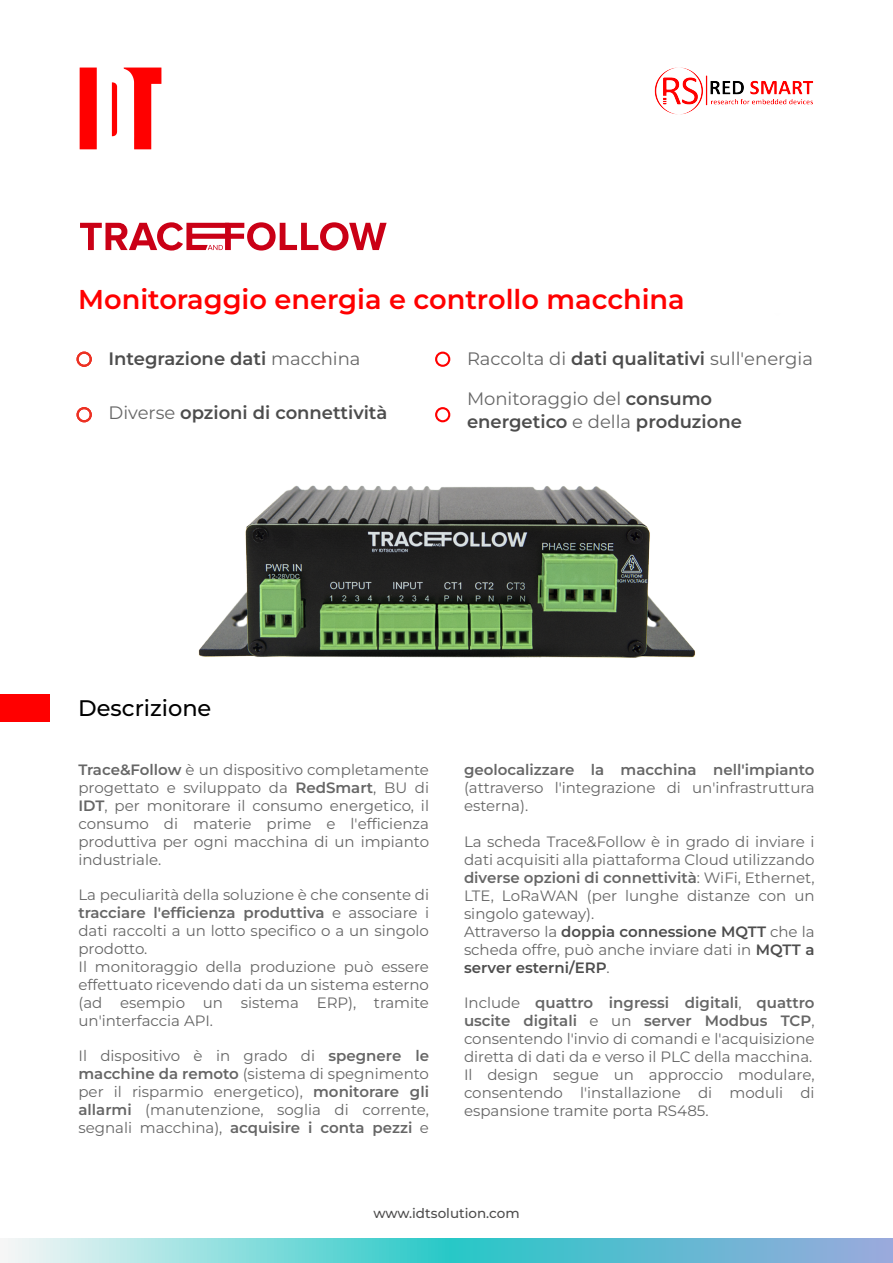
<style>
.page{position:relative;width:893px;height:1263px;background:#fff}
.page>*{position:absolute;margin:0;border:0;box-sizing:border-box;transform-origin:0 0}
.t1{font:600 27.3px "Montserrat";color:#f00}
.t2{font:500 22.5px "Montserrat";color:#000}
.t3{font:600 18px/22.5px "Montserrat";color:#4d4d4d}
.t4{font:18px "Montserrat";color:#676767}
.t5{font:15px/18px "Montserrat";color:#666}
.t6{font:600 15px "Montserrat";color:#666}
.t7{font:500 13.5px "Montserrat";color:#4e4d4d}
.s1{font-weight:400;color:#676767}
.s2{font-weight:600;color:#4d4d4d}
.s3{font-weight:600}
</style>
<div class="page">
<svg style="left:8px;top:1239px;width:885px;height:24px;background:#78ccd8"></svg>
<img style="left:79px;top:67px;width:83px;height:83px">
<img style="left:654px;top:67px;width:160px;height:48px">
<div style="left:0;top:694px;width:50px;height:28px;background:#f00"></div>
<img style="left:76px;top:222px;width:620px;height:436px">
<svg style="left:77px;top:352px;width:15px;height:15px"></svg>
<svg style="left:77px;top:407px;width:15px;height:15px"></svg>
<h1 class="t1" style="left:78px;top:281px;width:608px">Monitoraggio energia e controllo macchina</h1>
<p class="t3" style="left:108px;top:346px;width:254px">Integrazione dati <span class="s1">macchina</span></p>
<p class="t3" style="left:108px;top:400px;width:281px"><span class="s1">Diverse</span> opzioni di connettività</p>
<p class="t4" style="left:467px;top:346px;width:347px">Raccolta di <span class="s2">dati qualitativi</span> sull'energia</p>
<p class="t3" style="left:467px;top:387px;width:276px"><span class="s1">Monitoraggio del</span> consumo energetico <span class="s1">e della</span> produzione</p>
<h2 class="t2" style="left:78px;top:693px;width:135px">Descrizione</h2>
<p class="t5" style="left:78px;top:760px;width:352px;text-align:justify"><span class="s3">Trace&amp;Follow</span> è un dispositivo completamente progettato e sviluppato da <span class="s3">RedSmart</span>, BU di <span class="s3">IDT</span>, per monitorare il consumo energetico, il consumo di materie prime e l'efficienza produttiva per ogni macchina di un impianto industriale.</p>
<p class="t5" style="left:78px;top:885px;width:352px">La peculiarità della soluzione è che consente di <span class="s3">tracciare l'efficienza produttiva</span> e associare i dati raccolti a un lotto specifico o a un singolo prodotto.<br>Il monitoraggio della produzione può essere effettuato ricevendo dati da un sistema esterno (ad esempio un sistema ERP), tramite un'interfaccia API.</p>
<p class="t5" style="left:78px;top:1046px;width:352px;text-align:justify">Il dispositivo è in grado di <span class="s3">spegnere le macchine da remoto</span> (sistema di spegnimento per il risparmio energetico), <span class="s3">monitorare gli allarmi</span> (manutenzione, soglia di corrente, segnali macchina), <span class="s3">acquisire i conta pezzi</span> e</p>
<p class="t6" style="left:464px;top:760px;width:352px">geolocalizzare la macchina nell'impianto</p>
<p class="t5" style="left:464px;top:778px;width:352px">(attraverso l'integrazione di un'infrastruttura esterna).</p>
<p class="t5" style="left:464px;top:832px;width:352px">La scheda Trace&amp;Follow è in grado di inviare i dati acquisiti alla piattaforma Cloud utilizzando <span class="s3">diverse opzioni di connettività</span>: WiFi, Ethernet, LTE, LoRaWAN (per lunghe distanze con un singolo gateway).<br>Attraverso la <span class="s2">doppia connessione MQTT</span> che la scheda offre, può anche inviare dati in <span class="s2">MQTT a server esterni/ERP</span>.</p>
<p class="t5" style="left:464px;top:993px;width:352px">Include <span class="s3">quattro ingressi digitali</span>, <span class="s3">quattro uscite digitali</span> e un <span class="s3">server Modbus TCP</span>, consentendo l'invio di comandi e l'acquisizione diretta di dati da e verso il PLC della macchina.<br>Il design segue un approccio modulare, consentendo l'installazione di moduli di espansione tramite porta RS485.</p>
<p class="t7" style="left:373px;top:1204px;width:148px">www.idtsolution.com</p>
</div>
